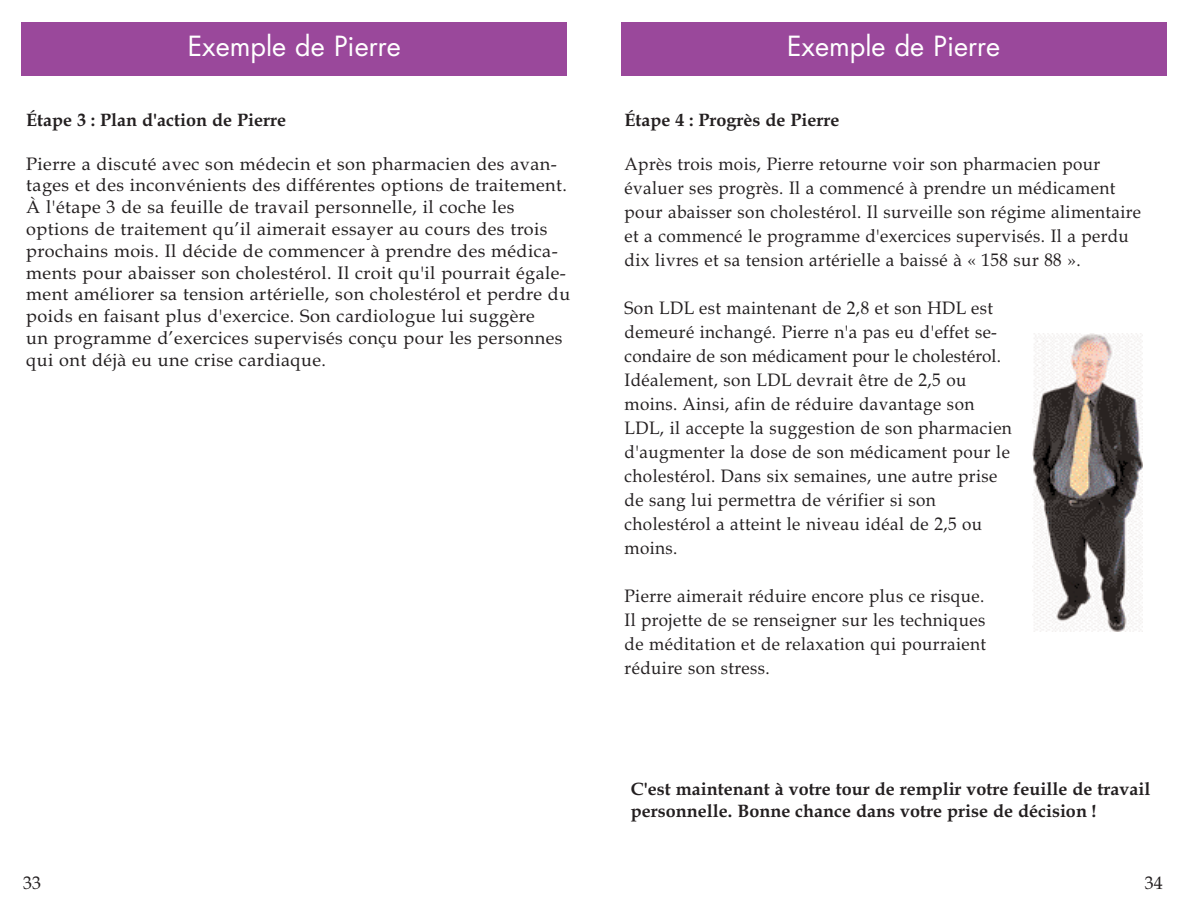
<style>
.page{position:relative;width:1188px;height:918px;background:#fff}
.page>*{position:absolute;margin:0;border:0;box-sizing:border-box;transform-origin:0 0}
.t1{font:27px "Futura";color:#fff}
.t2{font:18px/24px "Book Antiqua";letter-spacing:.025em;color:#231f20;scale:.95 1}
.t3{font:18px/21.8px "Book Antiqua";letter-spacing:.025em;color:#231f20}
.t4{font:700 18px/21.8px "Book Antiqua";color:#231f20}
</style>
<div class="page">
<div style="left:621px;top:22px;width:545px;height:54px;background:#9a489b"></div>
<img style="left:1033px;top:333px;width:109px;height:299px">
<div style="left:22px;top:22px;width:545px;height:54px;background:#9a489b"></div>
<h1 class="t1" style="left:188px;top:34px;width:214px">Exemple de Pierre</h1>
<p class="t4" style="left:26px;top:111px;width:261px">Étape 3 : Plan d'action de Pierre</p>
<p class="t3" style="left:26px;top:155px;width:545px">Pierre a discuté avec son médecin et son pharmacien des avan&shy;tages et des inconvénients des différentes options de traitement.<br>À l'étape 3 de sa feuille de travail personnelle, il coche les options de traitement qu’il aimerait essayer au cours des trois prochains mois. Il décide de commencer à prendre des médica&shy;ments pour abaisser son cholestérol. Il croit qu'il pourrait égale&shy;ment améliorer sa tension artérielle, son cholestérol et perdre du poids en faisant plus d'exercice. Son cardiologue lui suggère<br>un programme d’exercices supervisés conçu pour les personnes qui ont déjà eu une crise cardiaque.</p>
<h1 class="t1" style="left:787px;top:34px;width:214px">Exemple de Pierre</h1>
<p class="t4" style="left:625px;top:111px;width:216px">Étape 4 : Progrès de Pierre</p>
<p class="t2" style="left:625px;top:154px;width:545px">Après trois mois, Pierre retourne voir son pharmacien pour évaluer ses progrès. Il a commencé à prendre un médicament pour abaisser son cholestérol. Il surveille son régime alimentaire et a commencé le programme d'exercices supervisés. Il a perdu dix livres et sa tension artérielle a baissé à « 158 sur 88 ».</p>
<p class="t2" style="left:625px;top:298px;width:409px">Son LDL est maintenant de 2,8 et son HDL est demeuré inchangé. Pierre n'a pas eu d'effet se&shy;condaire de son médicament pour le cholestérol.<br>Idéalement, son LDL devrait être de 2,5 ou moins. Ainsi, afin de réduire davantage son LDL, il accepte la suggestion de son pharmacien d'augmenter la dose de son médicament pour le cholestérol. Dans six semaines, une autre prise de sang lui permettra de vérifier si son cholestérol a atteint le niveau idéal de 2,5 ou moins.</p>
<p class="t2" style="left:625px;top:586px;width:382px;text-align:justify">Pierre aimerait réduire encore plus ce risque.<br>Il projette de se renseigner sur les techniques de méditation et de relaxation qui pourraient réduire son stress.</p>
<p class="t4" style="left:631px;top:780px;width:521px">C'est maintenant à votre tour de remplir votre feuille de travail personnelle. Bonne chance dans votre prise de décision !</p>
<p class="t3" style="left:23px;top:874px;width:19px">33</p>
<p class="t3" style="left:1145px;top:874px;width:19px">34</p>
</div>
